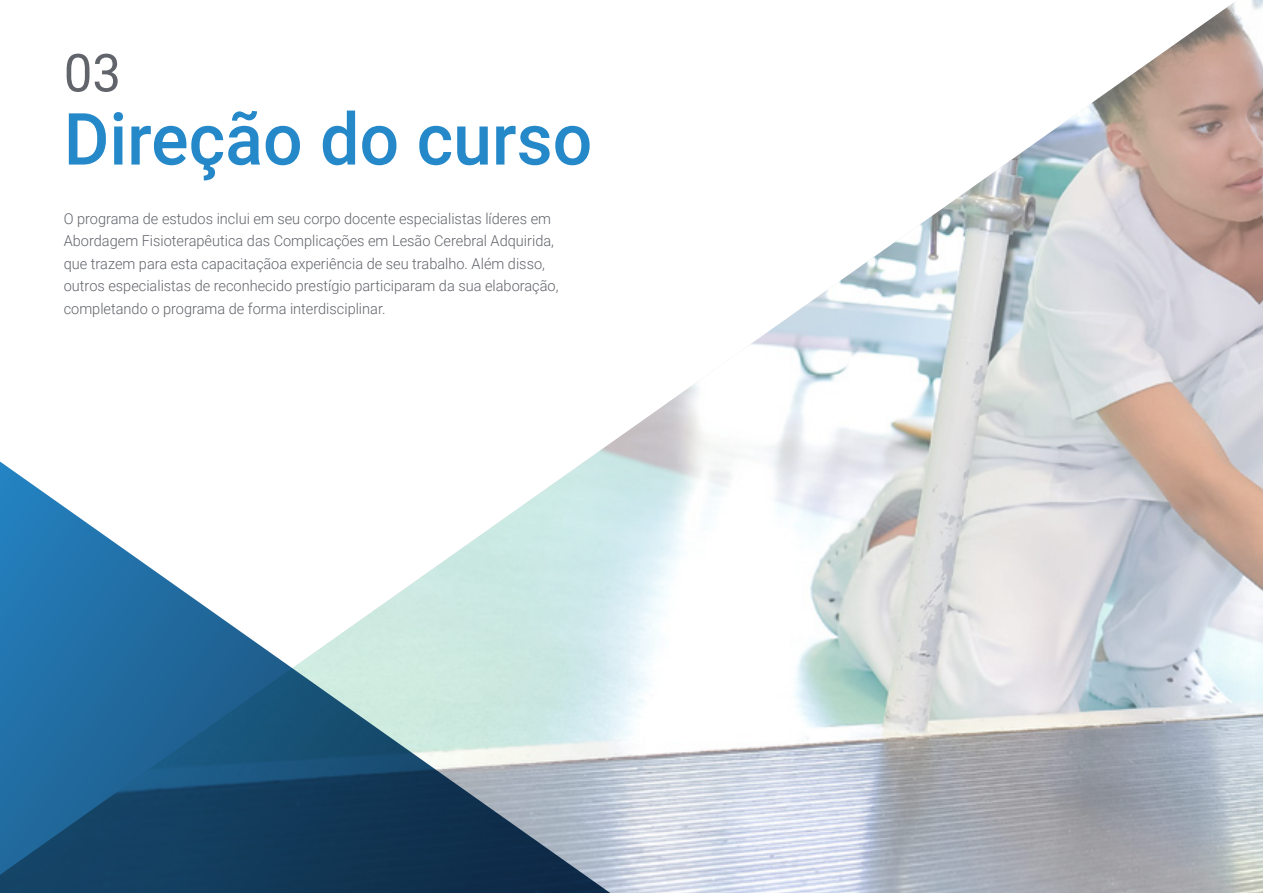
<style>
.page{position:relative;width:1263px;height:893px;background:#fff}
.page>*{position:absolute;margin:0;border:0;box-sizing:border-box;transform-origin:0 0}
.t1{font:500 72px "Roboto";color:#2488c9}
.t2{font:52.5px "Roboto";color:#61646a}
.t3{font:300 15px/22.5px "Roboto";color:#61646a}
</style>
<div class="page">
<img style="left:607px;top:0;width:656px;height:893px">
<svg style="left:0;top:446px;width:640px;height:447px"></svg>
<h2 class="t2" style="left:64px;top:36px;width:59px">03</h2>
<h1 class="t1" style="left:64px;top:89px;width:530px">Direção do curso</h1>
<p class="t3" style="left:64px;top:207px;width:496px">O programa de estudos inclui em seu corpo docente especialistas líderes em Abordagem Fisioterapêutica das Complicações em Lesão Cerebral Adquirida, que trazem para esta capacitaçãoa experiência de seu trabalho. Além disso, outros especialistas de reconhecido prestígio participaram da sua elaboração, completando o programa de forma interdisciplinar.</p>
</div>
